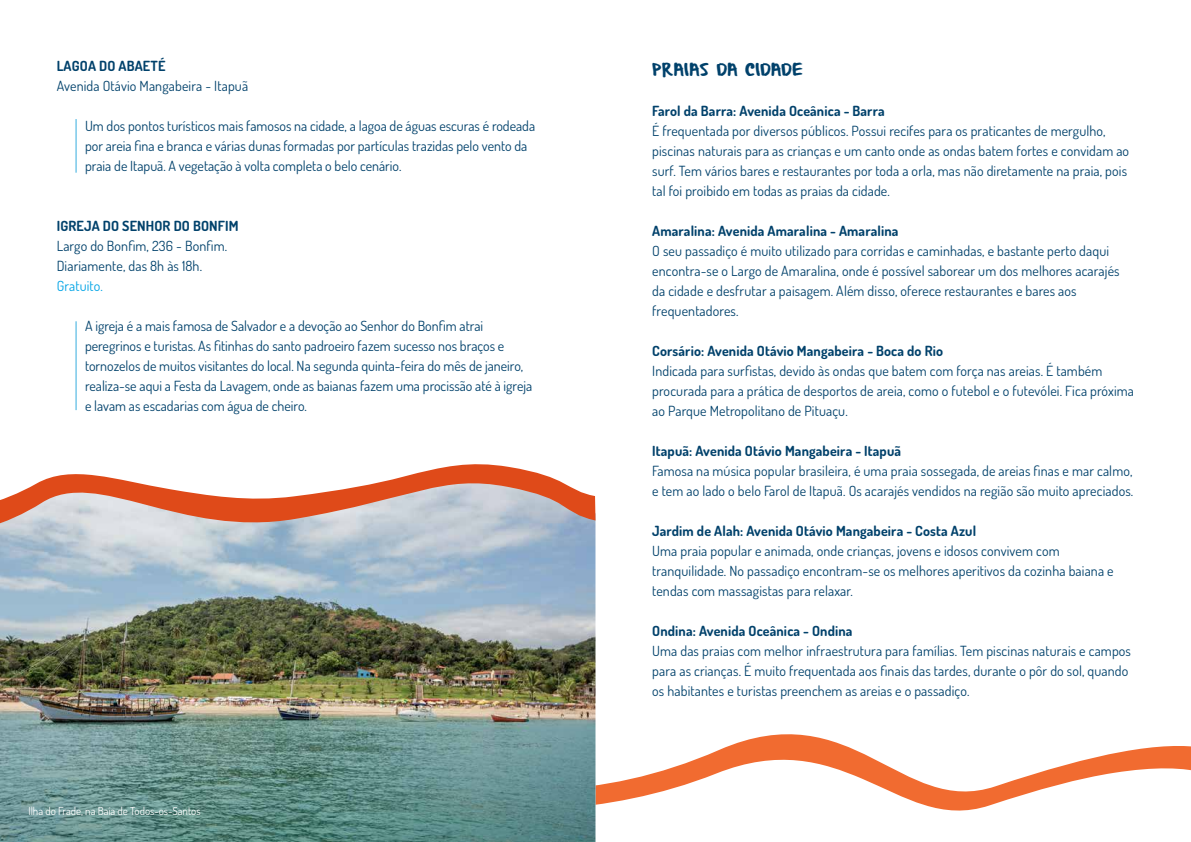
<style>
.page{position:relative;width:1191px;height:842px;background:#fff}
.page>*{position:absolute;margin:0;border:0;box-sizing:border-box;transform-origin:0 0}
.t1{font:14px/20px "Dosis";letter-spacing:.01em;color:#00416b}
.t2{font:700 14px "Dosis";letter-spacing:.01em;color:#00416b}
.t3{font:14px "From Where You Are";letter-spacing:.01em;color:#00416b}
.t4{font:14px "Dosis";letter-spacing:.01em;color:#00a4e6}
.t5{font:11px "Dosis";color:#fff}
</style>
<div class="page">
<svg style="left:595px;top:691px;width:596px;height:130px"></svg>
<img style="left:0;top:539px;width:595px;height:303px">
<hr style="left:76px;top:119px;width:1px;height:54px;background:#35addf">
<hr style="left:76px;top:321px;width:1px;height:89px;background:#35addf">
<svg style="left:0;top:464px;width:595px;height:75px"></svg>
<p class="t2" style="left:57px;top:57px;width:110px">LAGOA DO ABAETÉ</p>
<p class="t1" style="left:57px;top:76px;width:193px">Avenida Otávio Mangabeira - Itapuã</p>
<p class="t1" style="left:85px;top:116px;width:451px">Um dos pontos turísticos mais famosos na cidade, a lagoa de águas escuras é rodeada por areia fina e branca e várias dunas formadas por partículas trazidas pelo vento da praia de Itapuã. A vegetação à volta completa o belo cenário.</p>
<p class="t2" style="left:57px;top:217px;width:183px">IGREJA DO SENHOR DO BONFIM</p>
<p class="t1" style="left:57px;top:236px;width:172px">Largo do Bonfim, 236 - Bonfim.<br>Diariamente, das 8h às 18h.</p>
<p class="t4" style="left:57px;top:277px;width:48px">Gratuito.</p>
<p class="t1" style="left:85px;top:316px;width:449px">A igreja é a mais famosa de Salvador e a devoção ao Senhor do Bonfim atrai peregrinos e turistas. As fitinhas do santo padroeiro fazem sucesso nos braços e tornozelos de muitos visitantes do local. Na segunda quinta-feira do mês de janeiro, realiza-se aqui a Festa da Lavagem, onde as baianas fazem uma procissão até à igreja e lavam as escadarias com água de cheiro.</p>
<p class="t5" style="left:28px;top:803px;width:174px">Ilha do Frade, na Baía de Todos-os-Santos</p>
<p class="t3" style="left:652px;top:63px;width:152px">PRAIAS DA CIDADE</p>
<p class="t2" style="left:652px;top:102px;width:234px">Farol da Barra: Avenida Oceânica - Barra</p>
<p class="t1" style="left:652px;top:120px;width:478px">É frequentada por diversos públicos. Possui recifes para os praticantes de mergulho, piscinas naturais para as crianças e um canto onde as ondas batem fortes e convidam ao surf. Tem vários bares e restaurantes por toda a orla, mas não diretamente na praia, pois tal foi proibido em todas as praias da cidade.</p>
<p class="t2" style="left:652px;top:222px;width:248px">Amaralina: Avenida Amaralina - Amaralina</p>
<p class="t1" style="left:652px;top:240px;width:469px">O seu passadiço é muito utilizado para corridas e caminhadas, e bastante perto daqui encontra-se o Largo de Amaralina, onde é possível saborear um dos melhores acarajés da cidade e desfrutar a paisagem. Além disso, oferece restaurantes e bares aos frequentadores.</p>
<p class="t2" style="left:652px;top:342px;width:292px">Corsário: Avenida Otávio Mangabeira - Boca do Rio</p>
<p class="t1" style="left:652px;top:361px;width:483px">Indicada para surfistas, devido às ondas que batem com força nas areias. É também procurada para a prática de desportos de areia, como o futebol e o futevólei. Fica próxima ao Parque Metropolitano de Pituaçu.</p>
<p class="t2" style="left:652px;top:442px;width:250px">Itapuã: Avenida Otávio Mangabeira - Itapuã</p>
<p class="t1" style="left:652px;top:461px;width:482px">Famosa na música popular brasileira, é uma praia sossegada, de areias finas e mar calmo, e tem ao lado o belo Farol de Itapuã. Os acarajés vendidos na região são muito apreciados.</p>
<p class="t2" style="left:652px;top:522px;width:325px">Jardim de Alah: Avenida Otávio Mangabeira - Costa Azul</p>
<p class="t1" style="left:652px;top:541px;width:463px">Uma praia popular e animada, onde crianças, jovens e idosos convivem com tranquilidade. No passadiço encontram-se os melhores aperitivos da cozinha baiana e tendas com massagistas para relaxar.</p>
<p class="t2" style="left:652px;top:622px;width:202px">Ondina: Avenida Oceânica - Ondina</p>
<p class="t1" style="left:652px;top:641px;width:480px">Uma das praias com melhor infraestrutura para famílias. Tem piscinas naturais e campos para as crianças. É muito frequentada aos finais das tardes, durante o pôr do sol, quando os habitantes e turistas preenchem as areias e o passadiço.</p>
</div>
